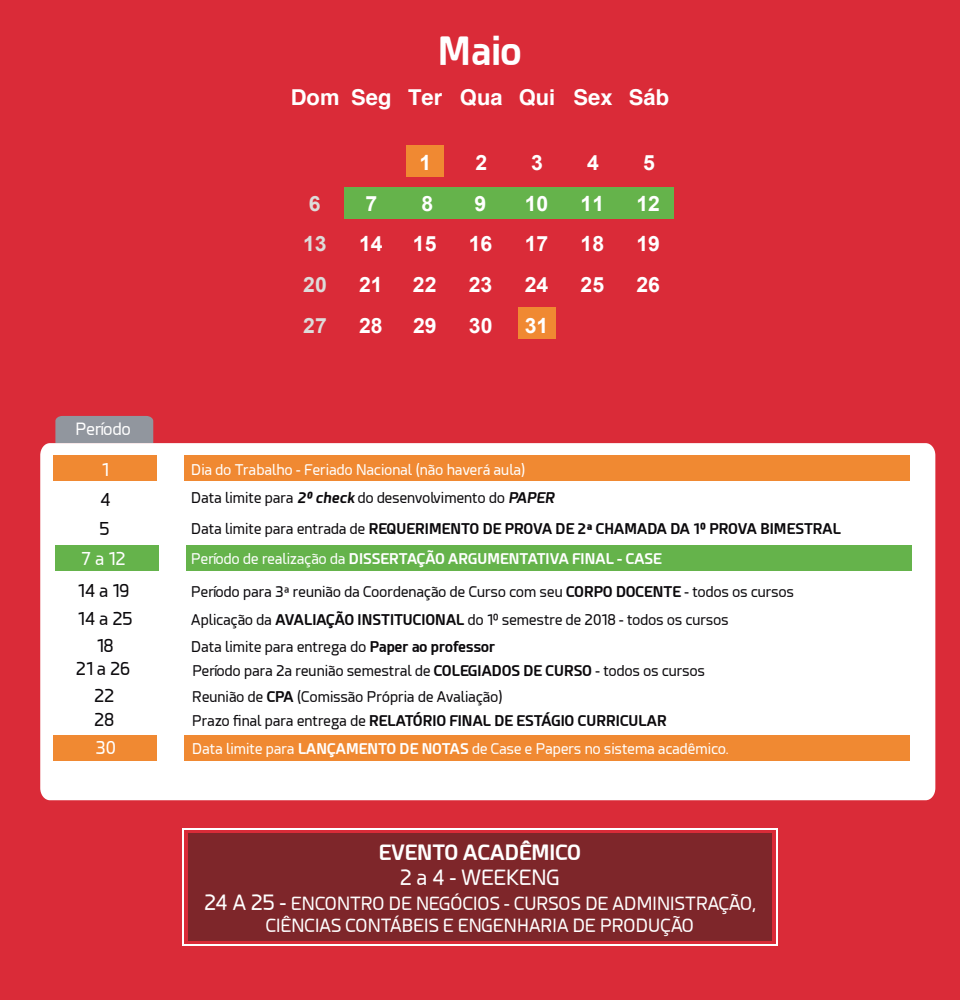
<style>
.page{position:relative;width:960px;height:1000px;background:#da2b38}
.page>*{position:absolute;margin:0;border:0;box-sizing:border-box;transform-origin:0 0}
.t1{font:700 38.4px "Esphimere";color:#fff}
.t2{font:700 21.9px "Helvetica";color:#fff}
.t3{font:700 21px "Arial";color:#fff}
.t4{font:700 21px "Arial";color:#dddcda}
.t5{font:700 20.9px "Esphimere";color:#fff}
.t6{font:20.9px "Esphimere";color:#fff}
.t7{font:18px/21.6px "Esphimere";color:#fff;text-align:center}
.t8{font:17.6px/29.7px "Esphimere";color:#0b090c}
.t9{font:17.6px "Esphimere";color:#fff}
.t10{font:16.7px "Esphimere";color:#fff}
.t11{font:14.6px/26.9px "Esphimere";color:#0b090c}
.t12{font:700 14.6px/30.4px "Esphimere";color:#0b090c}
.t13{font:14.6px/27.7px "Esphimere";color:#fff}
.s1{color:#0b090c}
.s2{font-weight:700;font-style:italic;color:#0b090c}
.s3{font-weight:400}
.s4{font-weight:400;color:#fff}
.s5{color:#fff}
.s6{font-weight:700}
.s7{font-size:20.9px}
</style>
<div class="page">
<div style="left:55px;top:416px;width:98px;height:27px;background:#91969e"></div>
<div style="left:406px;top:145px;width:38px;height:32px;background:#f08932"></div>
<div style="left:518px;top:307px;width:38px;height:32px;background:#f08932"></div>
<div style="left:344px;top:187px;width:330px;height:32px;background:#65b34b"></div>
<div style="left:40px;top:443px;width:895px;height:357px;background:#fff"></div>
<div style="left:53px;top:455px;width:104px;height:26px;background:#f08932"></div>
<div style="left:184px;top:455px;width:726px;height:26px;background:#f08932"></div>
<div style="left:53px;top:735px;width:104px;height:26px;background:#f08932"></div>
<div style="left:184px;top:735px;width:726px;height:26px;background:#f08932"></div>
<div style="left:55px;top:545px;width:104px;height:26px;background:#65b34b"></div>
<div style="left:186px;top:545px;width:726px;height:26px;background:#65b34b"></div>
<div style="left:188px;top:834px;width:584px;height:107px;background:#7e262a"></div>
<div style="left:182px;top:828px;width:596px;height:118px;border:2px solid #fff"></div>
<h1 class="t1" style="left:438px;top:27px;width:86px">Maio</h1>
<h2 class="t2" style="left:291px;top:80px;width:380px">Dom Seg Ter Qua Qui Sex Sáb</h2>
<h3 class="t3" style="left:420px;top:149px;width:13px">1</h3>
<h3 class="t3" style="left:475px;top:149px;width:13px">2</h3>
<h3 class="t3" style="left:531px;top:149px;width:13px">3</h3>
<h3 class="t3" style="left:587px;top:149px;width:13px">4</h3>
<h3 class="t3" style="left:643px;top:149px;width:13px">5</h3>
<p class="t10" style="left:76px;top:420px;width:57px">Período</p>
<p class="t9" style="left:102px;top:460px;width:8px">1</p>
<p class="t8" style="left:100px;top:485px;width:13px">4<br>5</p>
<p class="t9" style="left:81px;top:549px;width:46px">7 a 12</p>
<p class="t8" style="left:78px;top:576px;width:53px">14 a 19</p>
<h3 class="t4" style="left:309px;top:189px;width:13px">6</h3>
<h3 class="t3" style="left:366px;top:189px;width:13px">7</h3>
<h3 class="t3" style="left:422px;top:189px;width:13px">8</h3>
<h3 class="t3" style="left:474px;top:189px;width:13px">9</h3>
<h3 class="t3" style="left:525px;top:189px;width:25px">10</h3>
<h3 class="t3" style="left:581px;top:189px;width:25px">11</h3>
<h3 class="t3" style="left:636px;top:189px;width:25px">12</h3>
<h3 class="t4" style="left:303px;top:230px;width:25px">13</h3>
<h3 class="t3" style="left:359px;top:230px;width:25px">14</h3>
<h3 class="t3" style="left:413px;top:230px;width:25px">15</h3>
<h3 class="t3" style="left:469px;top:230px;width:25px">16</h3>
<h3 class="t3" style="left:525px;top:230px;width:25px">17</h3>
<h3 class="t3" style="left:581px;top:230px;width:25px">18</h3>
<h3 class="t3" style="left:636px;top:230px;width:25px">19</h3>
<h3 class="t4" style="left:303px;top:271px;width:25px">20</h3>
<h3 class="t3" style="left:359px;top:271px;width:25px">21</h3>
<h3 class="t3" style="left:413px;top:271px;width:25px">22</h3>
<h3 class="t3" style="left:469px;top:271px;width:25px">23</h3>
<h3 class="t3" style="left:525px;top:271px;width:25px">24</h3>
<h3 class="t3" style="left:581px;top:271px;width:25px">25</h3>
<h3 class="t3" style="left:637px;top:271px;width:25px">26</h3>
<h3 class="t4" style="left:303px;top:311px;width:25px">27</h3>
<h3 class="t3" style="left:359px;top:311px;width:25px">28</h3>
<h3 class="t3" style="left:413px;top:311px;width:25px">29</h3>
<h3 class="t3" style="left:469px;top:311px;width:25px">30</h3>
<h3 class="t3" style="left:525px;top:311px;width:25px">31</h3>
<p class="t13" style="left:191px;top:456px;width:365px">Dia do Trabalho - Feriado Nacional (não haverá aula)<br><span class="s1">Data limite para</span> <span class="s2">2º check</span> <span class="s1">do desenvolvimento do</span> <span class="s2">PAPER</span></p>
<p class="t12" style="left:191px;top:513px;width:651px"><span class="s3">Data limite para entrada de</span> REQUERIMENTO DE PROVA DE 2ª CHAMADA DA 1º PROVA BIMESTRAL<br><span class="s4">Período de realização da</span> <span class="s5">DISSERTAÇÃO ARGUMENTATIVA FINAL - CASE</span></p>
<p class="t11" style="left:191px;top:579px;width:604px">Período para 3ª reunião da Coordenação de Curso com seu <span class="s6">CORPO DOCENTE</span> - todos os cursos</p>
<p class="t8" style="left:78px;top:604px;width:56px">14 a 25</p>
<p class="t11" style="left:191px;top:607px;width:539px">Aplicação da <span class="s6">AVALIAÇÃO INSTITUCIONAL</span> do 1º semestre de 2018 - todos os cursos<br>Data limite para entrega do <span class="s6">Paper ao professor</span></p>
<p class="t11" style="left:192px;top:658px;width:514px">Período para 2a reunião semestral de <span class="s6">COLEGIADOS DE CURSO</span> - todos os cursos</p>
<p class="t8" style="left:76px;top:634px;width:56px;line-height:23.5px;text-align:center">18<br>21 a 26</p>
<p class="t8" style="left:94px;top:682px;width:22px">22</p>
<p class="t11" style="left:192px;top:684px;width:312px">Reunião de <span class="s6">CPA</span> (Comissão Própria de Avaliação)</p>
<p class="t8" style="left:94px;top:706px;width:22px">28</p>
<p class="t12" style="left:192px;top:706px;width:476px"><span class="s3">Prazo final para entrega de</span> RELATÓRIO FINAL DE ESTÁGIO CURRICULAR</p>
<p class="t9" style="left:95px;top:738px;width:22px">30</p>
<p class="t13" style="left:192px;top:735px;width:538px">Data limite para <span class="s6">LANÇAMENTO DE NOTAS</span> de Case e Papers no sistema acadêmico.</p>
<h3 class="t5" style="left:379px;top:840px;width:204px">EVENTO ACADÊMICO</h3>
<h3 class="t6" style="left:400px;top:866px;width:162px">2 a 4 - WEEKENG</h3>
<p class="t7" style="left:204px;top:893px;width:553px"><span class="s7">24 A 25 -</span> ENCONTRO DE NEGÓCIOS - CURSOS DE ADMINISTRAÇÃO,<br>CIÊNCIAS CONTÁBEIS E ENGENHARIA DE PRODUÇÃO</p>
</div>
